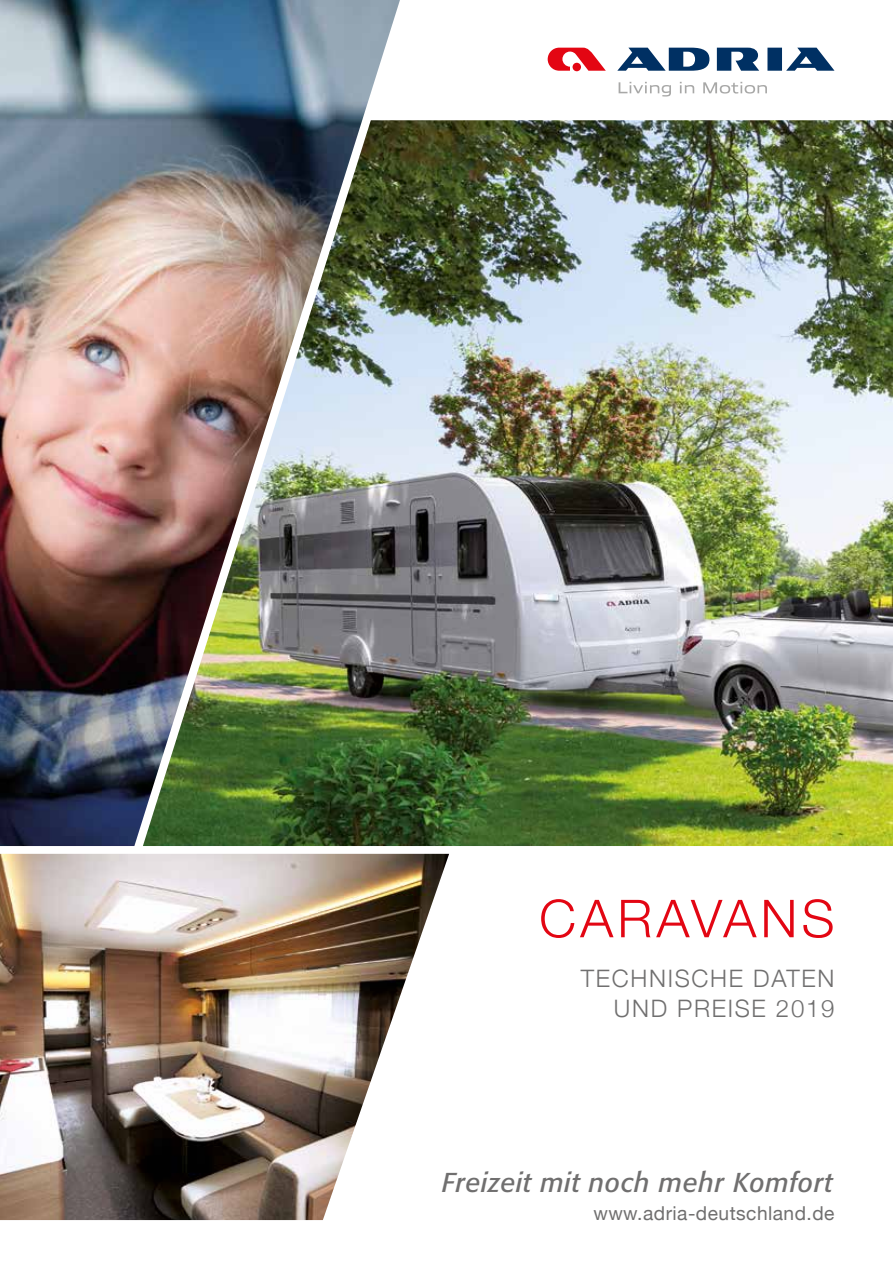
<style>
.page{position:relative;width:893px;height:1263px;background:#fff}
.page>*{position:absolute;margin:0;border:0;box-sizing:border-box;transform-origin:0 0}
.t1{font:300 52.35px "Helvetica Neue";letter-spacing:.08em;color:#e30613}
.t2{font:italic 27px "Formata";letter-spacing:.02em;color:#706f6f}
.t3{font:300 24px/30px "Helvetica Neue";letter-spacing:.07em;color:#706f6f;text-align:right}
.t4{font:19.2px "Helvetica Neue";letter-spacing:.025em;color:#706f6f}
</style>
<div class="page">
<img style="left:400px;top:120px;width:493px;height:726px">
<svg style="left:619px;top:82px;width:52px;height:15px"></svg>
<svg style="left:680px;top:82px;width:14px;height:11px"></svg>
<svg style="left:703px;top:82px;width:64px;height:12px"></svg>
<svg style="left:548px;top:48px;width:58px;height:23px"></svg>
<svg style="left:617px;top:48px;width:217px;height:23px"></svg>
<img style="left:0;top:0;width:400px;height:846px">
<img style="left:0;top:854px;width:449px;height:366px">
<h1 class="t1" style="left:539px;top:876px;width:297px">CARAVANS</h1>
<p class="t3" style="left:581px;top:962px;width:255px">TECHNISCHE DATEN<br>UND PREISE 2019</p>
<p class="t2" style="left:442px;top:1167px;width:392px">Freizeit mit noch mehr Komfort</p>
<p class="t4" style="left:593px;top:1199px;width:243px">www.adria-deutschland.de</p>
</div>
